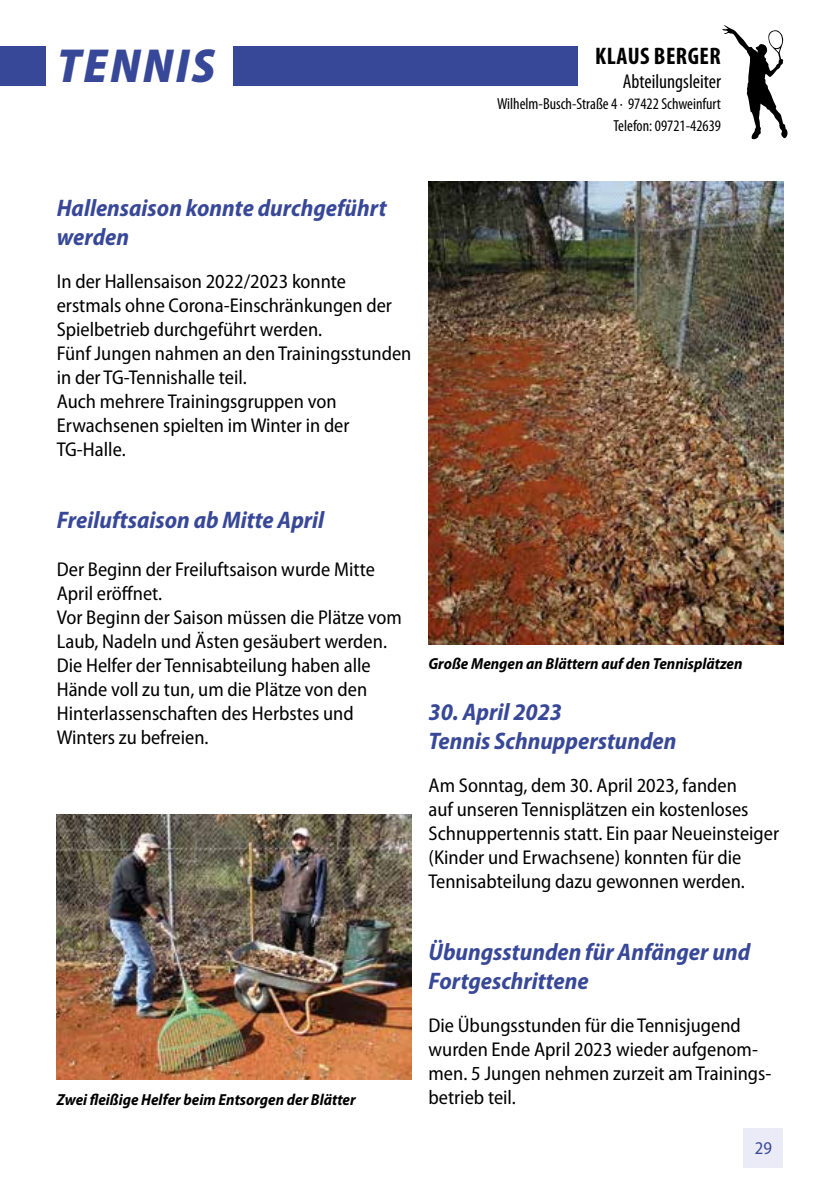
<style>
.page{position:relative;width:840px;height:1191px;background:#fff}
.page>*{position:absolute;margin:0;border:0;box-sizing:border-box;transform-origin:0 0}
.t1{font:italic 900 semi-condensed 48px "Myriad Pro";letter-spacing:.05em;color:#384898}
.t2{font:italic 700 semi-condensed 24px/28.8px "Myriad Pro";color:#384898}
.t3{font:700 condensed 24px "Myriad Pro";letter-spacing:.02em;color:#000}
.t4{font:semi-condensed 20px/24px "Myriad Pro";color:#000}
.t5{font:condensed 20px "Myriad Pro";color:#000}
.t6{font:semi-condensed 18px "Myriad Pro";color:#384898}
.t7{font:italic 700 semi-condensed 16px "Myriad Pro";color:#000}
.t8{font:condensed 16px/21.6px "Myriad Pro";color:#000;text-align:right}
</style>
<div class="page">
<div style="left:743px;top:1128px;width:39px;height:40px;background:#ebebf7"></div>
<div style="left:0;top:46px;width:45px;height:40px;background:#384898"></div>
<div style="left:227px;top:46px;width:350px;height:40px;background:#384898"></div>
<div style="left:57px;top:46px;width:175px;height:65px;background:#fff"></div>
<svg style="left:722px;top:25px;width:65px;height:115px"></svg>
<img style="left:57px;top:814px;width:354px;height:265px">
<img style="left:428px;top:181px;width:354px;height:463px">
<h1 class="t1" style="left:57px;top:39px;width:159px">TENNIS</h1>
<p class="t3" style="left:595px;top:43px;width:127px">KLAUS BERGER</p>
<p class="t5" style="left:622px;top:70px;width:100px">Abteilungsleiter</p>
<p class="t8" style="left:497px;top:94px;width:225px">Wilhelm-Busch-Straße 4 · 97422 Schweinfurt<br>Telefon: 09721-42639</p>
<p class="t2" style="left:57px;top:194px;width:331px">Hallensaison konnte durchgeführt werden</p>
<p class="t4" style="left:57px;top:270px;width:356px">In der Hallensaison 2022/2023 konnte erstmals ohne Corona-Einschränkungen der Spielbetrieb durchgeführt werden.<br>Fünf Jungen nahmen an den Trainingsstunden in der TG-Tennishalle teil.<br>Auch mehrere Trainingsgruppen von Erwachsenen spielten im Winter in der TG-Halle.</p>
<p class="t2" style="left:57px;top:506px;width:269px">Freiluftsaison ab Mitte April</p>
<p class="t4" style="left:57px;top:558px;width:346px">Der Beginn der Freiluftsaison wurde Mitte April eröffnet.<br>Vor Beginn der Saison müssen die Plätze vom Laub, Nadeln und Ästen gesäubert werden.<br>Die Helfer der Tennisabteilung haben alle Hände voll zu tun, um die Plätze von den Hinterlassenschaften des Herbstes und Winters zu befreien.</p>
<p class="t7" style="left:428px;top:655px;width:315px">Große Mengen an Blättern auf den Tennisplätzen</p>
<p class="t2" style="left:428px;top:698px;width:249px">30. April 2023<br>Tennis Schnupperstunden</p>
<p class="t4" style="left:428px;top:774px;width:352px">Am Sonntag, dem 30. April 2023, fanden<br>auf unseren Tennisplätzen ein kostenloses Schnuppertennis statt. Ein paar Neueinsteiger (Kinder und Erwachsene) konnten für die Tennisabteilung dazu gewonnen werden.</p>
<p class="t2" style="left:428px;top:938px;width:323px">Übungsstunden für Anfänger und<br>Fortgeschrittene</p>
<p class="t4" style="left:428px;top:1014px;width:344px">Die Übungsstunden für die Tennisjugend wurden Ende April 2023 wieder aufgenom&shy;men. 5 Jungen nehmen zurzeit am Trainings-</p>
<p class="t7" style="left:57px;top:1091px;width:300px">Zwei fleißige Helfer beim Entsorgen der Blätter</p>
<p class="t4" style="left:428px;top:1086px;width:89px">betrieb teil.</p>
<p class="t6" style="left:754px;top:1138px;width:19px">29</p>
</div>
